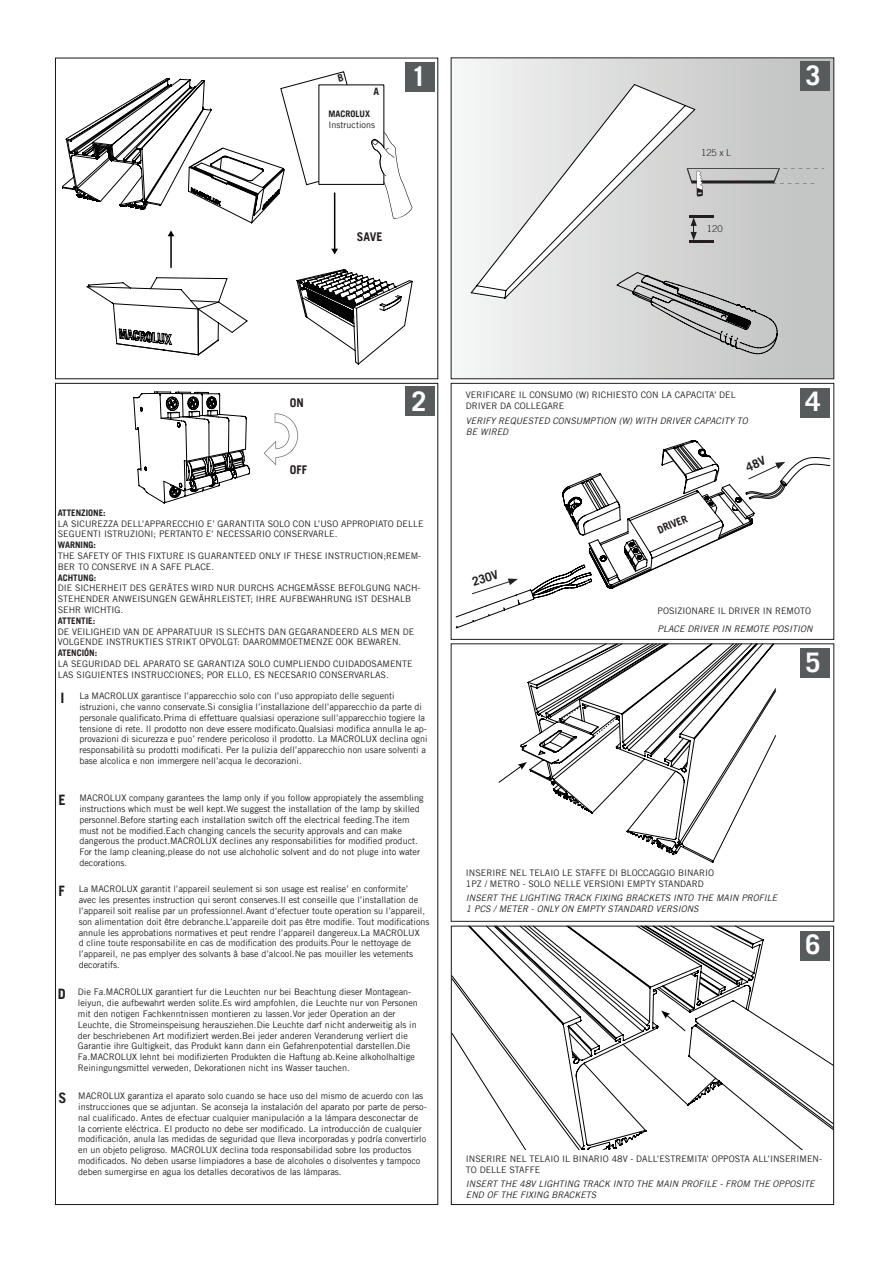
<style>
.page{position:relative;width:893px;height:1263px;background:#fff}
.page>*{position:absolute;margin:0;border:0;box-sizing:border-box;transform-origin:0 0}
.t1{font:700 27px "Trade Gothic LT";color:#fff}
.t2{font:700 14.4px "Trade Gothic LT";color:#231f20}
.t3{font:700 12px "Trade Gothic LT";color:#231f20}
.t4{font:700 10.5px "Trade Gothic LT";color:#231f20}
.t5{font:700 10.2px "Trade Gothic LT";color:#231f20}
.t6{font:300 9.45px "Trade Gothic LT";color:#231f20}
.t7{font:9px/10.8px "Trade Gothic LT";color:#231f20}
.t8{font:italic 9px/10.8px "Trade Gothic LT";color:#231f20}
.t9{font:700 9px "Trade Gothic LT";color:#231f20}
</style>
<div class="page">
<svg style="left:468px;top:925px;width:366px;height:225px"></svg>
<svg style="left:466px;top:60px;width:366px;height:317px;background:#d2d3d3"></svg>
<svg style="left:87px;top:277px;width:161px;height:78px"></svg>
<hr style="left:170px;top:235px;width:2px;height:32px;background:#000001">
<svg style="left:168px;top:230px;width:6px;height:6px"></svg>
<div style="left:405px;top:63px;width:29px;height:29px;background:#585b5c"></div>
<svg style="left:297px;top:269px;width:115px;height:95px"></svg>
<svg style="left:331px;top:249px;width:7px;height:5px"></svg>
<div style="left:405px;top:387px;width:29px;height:29px;background:#585b5c"></div>
<svg style="left:133px;top:391px;width:117px;height:112px"></svg>
<svg style="left:264px;top:413px;width:34px;height:53px"></svg>
<div style="left:800px;top:62px;width:29px;height:29px;background:#585b5c"></div>
<div style="left:800px;top:388px;width:29px;height:29px;background:#585b5c"></div>
<div style="left:800px;top:931px;width:29px;height:29px;background:#585b5c"></div>
<div style="left:451px;top:58px;width:383px;height:321px;border:1px solid #231f20"></div>
<div style="left:451px;top:383px;width:383px;height:256px;border:1px solid #231f20"></div>
<div style="left:451px;top:926px;width:383px;height:279px;border:1px solid #17151a"></div>
<hr style="left:334px;top:193px;width:1px;height:56px;background:#000001">
<svg style="left:471px;top:84px;width:224px;height:214px"></svg>
<svg style="left:617px;top:272px;width:160px;height:82px;background:#bababa"></svg>
<svg style="left:687px;top:168px;width:137px;height:29px;background:#b8b9b9"></svg>
<svg style="left:691px;top:217px;width:6px;height:23px"></svg>
<hr style="left:689px;top:240px;width:24px;height:3px;background:#231f20">
<hr style="left:689px;top:215px;width:24px;height:2px;background:#231f20">
<div style="left:800px;top:648px;width:29px;height:30px;background:#585b5c"></div>
<svg style="left:498px;top:643px;width:265px;height:219px"></svg>
<svg style="left:542px;top:944px;width:218px;height:206px"></svg>
<svg style="left:62px;top:71px;width:350px;height:152px"></svg>
<svg style="left:456px;top:440px;width:329px;height:188px"></svg>
<p class="t5" style="left:374px;top:85px;width:7px">A</p>
<p class="t9" style="left:329px;top:108px;width:43px">MACROLUX</p>
<p class="t7" style="left:329px;top:119px;width:48px">Instructions</p>
<p class="t1" style="left:411px;top:60px;width:17px">1</p>
<p class="t3" style="left:357px;top:229px;width:27px">SAVE</p>
<p class="t6" style="left:701px;top:147px;width:31px">125 x L</p>
<p class="t6" style="left:707px;top:223px;width:17px">120</p>
<p class="t1" style="left:806px;top:59px;width:17px">3</p>
<p class="t3" style="left:290px;top:395px;width:16px">ON</p>
<p class="t1" style="left:411px;top:385px;width:17px">2</p>
<p class="t3" style="left:290px;top:462px;width:19px">OFF</p>
<p class="t9" style="left:58px;top:507px;width:50px">ATTENZIONE:</p>
<p class="t7" style="left:58px;top:518px;width:367px">LA SICUREZZA DELL’APPARECCHIO E’ GARANTITA SOLO CON L’USO APPROPIATO DELLE</p>
<p class="t7" style="left:58px;top:529px;width:281px">SEGUENTI ISTRUZIONI; PERTANTO E’ NECESSARIO CONSERVARLE.</p>
<p class="t9" style="left:58px;top:539px;width:40px">WARNING:</p>
<p class="t7" style="left:58px;top:550px;width:365px">THE SAFETY OF THIS FIXTURE IS GUARANTEED ONLY IF THESE INSTRUCTION;REMEM-<br>BER TO CONSERVE IN A SAFE PLACE.</p>
<p class="t9" style="left:58px;top:572px;width:40px">ACHTUNG:</p>
<p class="t7" style="left:58px;top:583px;width:364px">DIE SICHERHEIT DES GERÄTES WIRD NUR DURCHS ACHGEMÄSSE BEFOLGUNG NACH-<br>STEHENDER ANWEISUNGEN GEWÄHRLEISTET; IHRE AUFBEWAHRUNG IST DESHALB<br>SEHR WICHTIG.</p>
<p class="t9" style="left:58px;top:615px;width:39px">ATTENTIE:</p>
<p class="t7" style="left:58px;top:626px;width:358px">DE VEILIGHEID VAN DE APPARATUUR IS SLECHTS DAN GEGARANDEERD ALS MEN DE<br>VOLGENDE INSTRUKTIES STRIKT OPVOLGT: DAAROMMOETMENZE OOK BEWAREN.</p>
<p class="t9" style="left:58px;top:647px;width:41px">ATENCIÓN:</p>
<p class="t7" style="left:58px;top:658px;width:356px">LA SEGURIDAD DEL APARATO SE GARANTIZA SOLO CUMPLIENDO CUIDADOSAMENTE<br>LAS SIGUIENTES INSTRUCCIONES; POR ELLO, ES NECESARIO CONSERVARLAS.</p>
<p class="t2" style="left:61px;top:689px;width:6px">I</p>
<p class="t7" style="left:79px;top:690px;width:350px">La MACROLUX garantisce l’apparecchio solo con l’uso appropiato delle seguenti istruzioni, che vanno conservate.Si consiglia l’installazione dell’apparecchio da parte di personale qualificato.Prima di effettuare qualsiasi operazione sull’apparecchio togiere la tensione di rete. Il prodotto non deve essere modificato.Qualsiasi modifica annulla le ap&shy;provazioni di sicurezza e puo’ rendere pericoloso il prodotto. La MACROLUX declina ogni responsabilità su prodotti modificati. Per la pulizia dell’apparecchio non usare solventi a base alcolica e non immergere nell’acqua le decorazioni.</p>
<p class="t2" style="left:59px;top:791px;width:9px">E</p>
<p class="t7" style="left:79px;top:792px;width:346px">MACROLUX company garantees the lamp only if you follow appropiately the assembling instructions which must be well kept.We suggest the installation of the lamp by skilled personnel.Before starting each installation switch off the electrical feeding.The item must not be modified.Each changing cancels the security approvals and can make dangerous the product.MACROLUX declines any responsabilities for modified product.<br>For the lamp cleaning,please do not use alchoholic solvent and do not pluge into water decorations.</p>
<p class="t2" style="left:58px;top:882px;width:8px">F</p>
<p class="t7" style="left:79px;top:884px;width:352px">La MACROLUX garantit l’appareil seulement si son usage est realise’ en conformite’<br>avec les presentes instruction qui seront conserves.Il est conseille que l’installation de l’appareil soit realise par un professionnel.Avant d’efectuer toute operation su l’appareil, son alimentation doit être debranche.L’appareile doit pas être modifie. Tout modifications annule les approbations normatives et peut rendre l’appareil dangereux.La MACROLUX<br>d cline toute responsabilite en cas de modification des produits.Pour le nettoyage de l’appareil, ne pas emplyer des solvants â base d’alcool.Ne pas mouiller les vetements decoratifs.</p>
<p class="t2" style="left:58px;top:985px;width:10px">D</p>
<p class="t7" style="left:78px;top:987px;width:341px">Die Fa.MACROLUX garantiert fur die Leuchten nur bei Beachtung dieser Montagean&shy;leiyun, die aufbewahrt werden solite.Es wird ampfohlen, die Leuchte nur von Personen mit den notigen Fachkenntnissen montieren zu lassen.Vor jeder Operation an der Leuchte, die Stromeinspeisung herausziehen.Die Leuchte darf nicht anderweitig als in der beschriebenen Art modifiziert werden.Bei jeder anderen Veranderung verliert die Garantie ihre Gultigkeit, das Produkt kann dann ein Gefahrenpotential darstellen.Die Fa.MACROLUX lehnt bei modifizierten Produkten die Haftung ab.Keine alkoholhaltige Reiningungsmittel verweden, Dekorationen nicht ins Wasser tauchen.</p>
<p class="t2" style="left:59px;top:1089px;width:10px">S</p>
<p class="t7" style="left:78px;top:1090px;width:350px">MACROLUX garantiza el aparato solo cuando se hace uso del mismo de acuerdo con las instrucciones que se adjuntan. Se aconseja la instalación del aparato por parte de perso&shy;nal cualificado. Antes de efectuar cualquier manipulación a la lámpara desconectar de la corriente eléctrica. El producto no debe ser modificado. La introducción de cualquier modificación, anula las medidas de seguridad que lleva incorporadas y podría convertirlo en un objeto peligroso. MACROLUX declina toda responsabilidad sobre los productos modificados. No deben usarse limpiadores a base de alcoholes o disolventes y tampoco deben sumergirse en agua los detalles decorativos de las lámparas.</p>
<p class="t7" style="left:466px;top:390px;width:271px">VERIFICARE IL CONSUMO (W) RICHIESTO CON LA CAPACITA’ DEL<br>DRIVER DA COLLEGARE</p>
<p class="t8" style="left:466px;top:415px;width:283px">VERIFY REQUESTED CONSUMPTION (W) WITH DRIVER CAPACITY TO<br>BE WIRED</p>
<p class="t3" style="left:470px;top:575px;width:28px;rotate:-17deg">230V</p>
<p class="t4" style="left:655px;top:524px;width:33px;rotate:-23deg">DRIVER</p>
<p class="t1" style="left:806px;top:385px;width:17px">4</p>
<p class="t7" style="left:658px;top:605px;width:155px">POSIZIONARE IL DRIVER IN REMOTO</p>
<p class="t8" style="left:658px;top:623px;width:156px">PLACE DRIVER IN REMOTE POSITION</p>
<p class="t1" style="left:806px;top:646px;width:17px">5</p>
<p class="t7" style="left:466px;top:867px;width:250px">INSERIRE NEL TELAIO LE STAFFE DI BLOCCAGGIO BINARIO</p>
<p class="t7" style="left:466px;top:878px;width:239px">1PZ / METRO - SOLO NELLE VERSIONI EMPTY STANDARD</p>
<p class="t8" style="left:466px;top:892px;width:313px">INSERT THE LIGHTING TRACK FIXING BRACKETS INTO THE MAIN PROFILE</p>
<p class="t8" style="left:466px;top:903px;width:234px">1 PCS / METER - ONLY ON EMPTY STANDARD VERSIONS</p>
<p class="t1" style="left:806px;top:928px;width:17px">6</p>
<p class="t7" style="left:466px;top:1153px;width:358px">INSERIRE NEL TELAIO IL BINARIO 48V - DALL’ESTREMITA’ OPPOSTA ALL’INSERIMEN-<br>TO DELLE STAFFE</p>
<p class="t8" style="left:466px;top:1178px;width:350px">INSERT THE 48V LIGHTING TRACK INTO THE MAIN PROFILE - FROM THE OPPOSITE<br>END OF THE FIXING BRACKETS</p>
</div>
